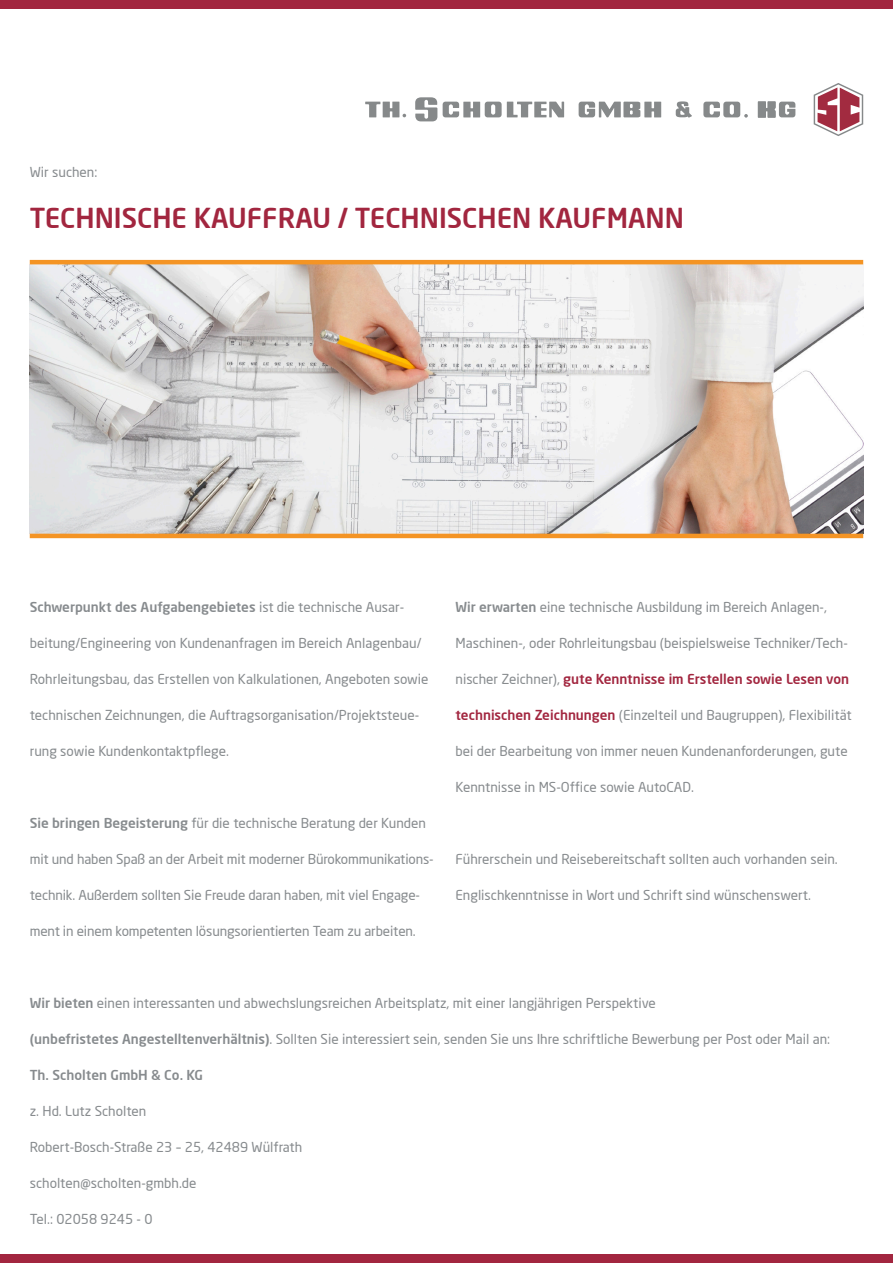
<style>
.page{position:relative;width:893px;height:1263px;background:#fff}
.page>*{position:absolute;margin:0;border:0;box-sizing:border-box;transform-origin:0 0}
.t1{font:500 27px "Neo Sans";color:#a2263f}
.t2{font:13.5px "Neo Sans";color:#878b8e}
.t3{font:500 13.5px "Neo Sans";color:#878b8e}
.t4{font:500 13.5px "Neo Sans";color:#a2263f}
.s1{font-weight:400}
.s2{font-weight:500}
.s3{font-weight:400;color:#878b8e}
.s4{font-weight:500;color:#a2263f}
</style>
<div class="page">
<img style="left:30px;top:264px;width:833px;height:270px">
<hr style="left:30px;top:260px;width:833px;height:4px;background:#f49424">
<hr style="left:30px;top:534px;width:833px;height:4px;background:#f49424">
<svg style="left:365px;top:102px;width:41px;height:15px"></svg>
<svg style="left:579px;top:102px;width:82px;height:15px"></svg>
<svg style="left:415px;top:97px;width:22px;height:24px"></svg>
<svg style="left:676px;top:101px;width:16px;height:17px"></svg>
<svg style="left:703px;top:102px;width:45px;height:16px"></svg>
<svg style="left:443px;top:102px;width:121px;height:15px"></svg>
<svg style="left:814px;top:83px;width:49px;height:53px"></svg>
<svg style="left:758px;top:101px;width:37px;height:17px"></svg>
<div style="left:0;top:0;width:893px;height:9px;background:#a2263f"></div>
<div style="left:0;top:1254px;width:893px;height:9px;background:#a2263f"></div>
<p class="t2" style="left:30px;top:164px;width:69px">Wir suchen:</p>
<h1 class="t1" style="left:30px;top:201px;width:656px">TECHNISCHE KAUFFRAU / TECHNISCHEN KAUFMANN</h1>
<p class="t3" style="left:30px;top:599px;width:376px">Schwerpunkt des Aufgabengebietes <span class="s1">ist die technische Ausar-</span></p>
<p class="t2" style="left:30px;top:635px;width:393px">beitung/Engineering von Kundenanfragen im Bereich Anlagenbau/</p>
<p class="t2" style="left:30px;top:671px;width:400px">Rohrleitungsbau, das Erstellen von Kalkulationen, Angeboten sowie</p>
<p class="t2" style="left:30px;top:707px;width:391px">technischen Zeichnungen, die Auftragsorganisation/Projektsteue-</p>
<p class="t2" style="left:30px;top:743px;width:201px">rung sowie Kundenkontaktpflege.</p>
<p class="t2" style="left:30px;top:815px;width:398px"><span class="s2">Sie bringen Begeisterung</span> für die technische Beratung der Kunden</p>
<p class="t2" style="left:30px;top:851px;width:405px">mit und haben Spaß an der Arbeit mit moderner Bürokommunikations-</p>
<p class="t2" style="left:30px;top:887px;width:392px">technik. Außerdem sollten Sie Freude daran haben, mit viel Engage-</p>
<p class="t2" style="left:30px;top:923px;width:388px">ment in einem kompetenten lösungsorientierten Team zu arbeiten.</p>
<p class="t2" style="left:455px;top:599px;width:373px"><span class="s2">Wir erwarten</span> eine technische Ausbildung im Bereich Anlagen-,</p>
<p class="t2" style="left:455px;top:635px;width:394px">Maschinen-, oder Rohrleitungsbau (beispielsweise Techniker/Tech-</p>
<p class="t4" style="left:455px;top:671px;width:395px"><span class="s3">nischer Zeichner),</span> gute Kenntnisse im Erstellen sowie Lesen von</p>
<p class="t2" style="left:455px;top:707px;width:398px"><span class="s4">technischen Zeichnungen</span> (Einzelteil und Baugruppen), Flexibilität</p>
<p class="t2" style="left:455px;top:743px;width:394px">bei der Bearbeitung von immer neuen Kundenanforderungen, gute</p>
<p class="t2" style="left:455px;top:779px;width:240px">Kenntnisse in MS-Office sowie AutoCAD.</p>
<p class="t2" style="left:455px;top:851px;width:384px">Führerschein und Reisebereitschaft sollten auch vorhanden sein.</p>
<p class="t2" style="left:455px;top:887px;width:357px">Englischkenntnisse in Wort und Schrift sind wünschenswert.</p>
<p class="t2" style="left:30px;top:995px;width:628px"><span class="s2">Wir bieten</span> einen interessanten und abwechslungsreichen Arbeitsplatz, mit einer langjährigen Perspektive</p>
<p class="t2" style="left:30px;top:1031px;width:802px"><span class="s2">(unbefristetes Angestelltenverhältnis)</span>. Sollten Sie interessiert sein, senden Sie uns Ihre schriftliche Bewerbung per Post oder Mail an:</p>
<p class="t3" style="left:30px;top:1067px;width:175px">Th. Scholten GmbH &amp; Co. KG</p>
<p class="t2" style="left:30px;top:1103px;width:118px">z. Hd. Lutz Scholten</p>
<p class="t2" style="left:30px;top:1139px;width:274px">Robert-Bosch-Straße 23 – 25, 42489 Wülfrath</p>
<p class="t2" style="left:30px;top:1175px;width:168px">scholten@scholten-gmbh.de</p>
<p class="t2" style="left:30px;top:1211px;width:124px">Tel.: 02058 9245 - 0</p>
</div>
